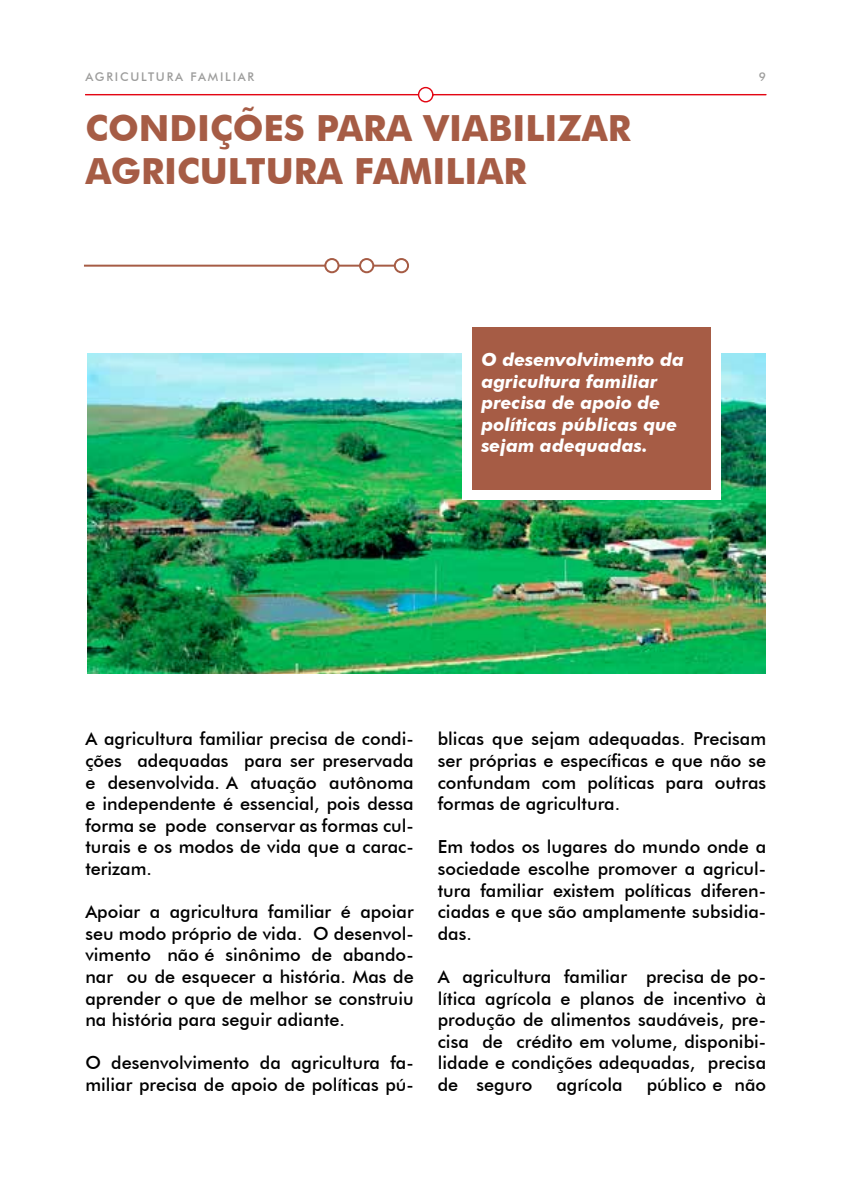
<style>
.page{position:relative;width:851px;height:1191px;background:#fff}
.page>*{position:absolute;margin:0;border:0;box-sizing:border-box;transform-origin:0 0}
.t1{font:700 36px/43.2px "Futura BT";color:#a65c45}
.t2{font:500 18px/21.6px "Futura BT";color:#000;text-align:justify}
.t3{font:italic 700 18px/21.6px "Futura BT";color:#fff}
.t4{font:500 12px "Futura BT";letter-spacing:.15em;color:#9d9d9c}
</style>
<div class="page">
<svg style="left:85px;top:86px;width:681px;height:17px"></svg>
<hr style="left:84px;top:265px;width:320px;height:2px;background:#a65c45">
<div style="left:395px;top:259px;width:13px;height:13px;background:#fff;border-radius:50%"></div>
<div style="left:394px;top:258px;width:15px;height:15px;border:2px solid #a65c45;border-radius:50%"></div>
<div style="left:360px;top:259px;width:13px;height:13px;background:#fff;border-radius:50%"></div>
<div style="left:359px;top:258px;width:15px;height:15px;border:2px solid #a65c45;border-radius:50%"></div>
<div style="left:325px;top:259px;width:13px;height:13px;background:#fff;border-radius:50%"></div>
<div style="left:324px;top:258px;width:15px;height:15px;border:2px solid #a65c45;border-radius:50%"></div>
<img style="left:87px;top:354px;width:678px;height:320px">
<div style="left:462px;top:318px;width:258px;height:181px;background:#fff"></div>
<div style="left:472px;top:327px;width:239px;height:163px;background:#a65c45"></div>
<p class="t4" style="left:85px;top:70px;width:170px">AGRICULTURA FAMILIAR</p>
<p class="t4" style="left:758px;top:70px;width:9px">9</p>
<h1 class="t1" style="left:85px;top:106px;width:547px">CONDIÇÕES PARA VIABILIZAR<br>AGRICULTURA FAMILIAR</h1>
<p class="t3" style="left:481px;top:349px;width:204px">O desenvolvimento da agricultura familiar precisa de apoio de políticas públicas que sejam adequadas.</p>
<p class="t2" style="left:85px;top:728px;width:330px">A agricultura familiar precisa de condi&shy;ções adequadas para ser preservada e desenvolvida. A atuação autônoma e independente é essencial, pois dessa forma se pode conservar as formas cul&shy;turais e os modos de vida que a carac&shy;terizam.</p>
<p class="t2" style="left:85px;top:900px;width:330px">Apoiar a agricultura familiar é apoiar seu modo próprio de vida. O desenvol&shy;vimento não é sinônimo de abando&shy;nar ou de esquecer a história. Mas de aprender o que de melhor se construiu na história para seguir adiante.</p>
<p class="t2" style="left:85px;top:1052px;width:330px">O desenvolvimento da agricultura fa&shy;miliar precisa de apoio de políticas pú-</p>
<p class="t2" style="left:437px;top:728px;width:330px">blicas que sejam adequadas. Precisam ser próprias e específicas e que não se confundam com políticas para outras formas de agricultura.</p>
<p class="t2" style="left:437px;top:836px;width:330px">Em todos os lugares do mundo onde a sociedade escolhe promover a agricul&shy;tura familiar existem políticas diferen&shy;ciadas e que são amplamente subsidia&shy;das.</p>
<p class="t2" style="left:437px;top:965px;width:330px">A agricultura familiar precisa de po&shy;lítica agrícola e planos de incentivo à produção de alimentos saudáveis, pre&shy;cisa de crédito em volume, disponibi&shy;lidade e condições adequadas, precisa de seguro</p>
<p class="t2" style="left:556px;top:1073px;width:68px">agrícola</p>
<p class="t2" style="left:646px;top:1073px;width:121px">público e não</p>
</div>
